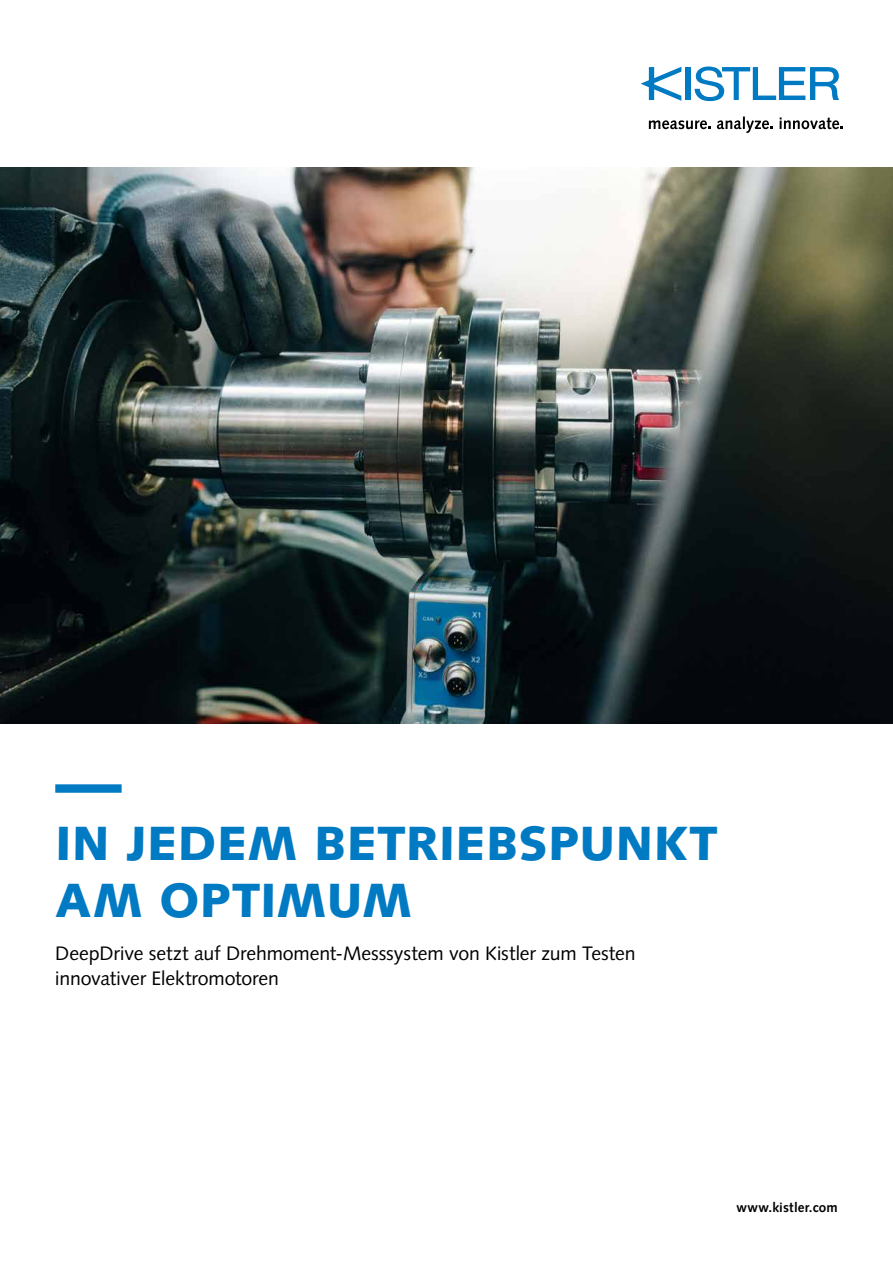
<style>
.page{position:relative;width:893px;height:1263px;background:#fff}
.page>*{position:absolute;margin:0;border:0;box-sizing:border-box;transform-origin:0 0}
.t1{font:900 48px/57.6px "Syntax LT Std";letter-spacing:.01em;color:#007ac2}
.t2{font:19.5px/25.5px "Syntax LT Std";letter-spacing:-.005em;color:#000}
.t3{font:700 13.5px "Syntax LT Std";letter-spacing:.015em;color:#000}
</style>
<div class="page">
<img style="left:0;top:167px;width:893px;height:556px">
<div style="left:55px;top:784px;width:67px;height:9px;background:#007ac2"></div>
<div style="left:685px;top:67px;width:6px;height:33px;background:#007ac2"></div>
<svg style="left:695px;top:67px;width:144px;height:34px"></svg>
<svg style="left:641px;top:67px;width:40px;height:34px"></svg>
<svg style="left:649px;top:120px;width:62px;height:9px"></svg>
<svg style="left:717px;top:117px;width:56px;height:16px"></svg>
<svg style="left:780px;top:117px;width:63px;height:12px"></svg>
<h1 class="t1" style="left:55px;top:814px;width:664px">IN JEDEM BETRIEBSPUNKT<br>AM OPTIMUM</h1>
<p class="t2" style="left:55px;top:940px;width:582px">DeepDrive setzt auf Drehmoment-Messsystem von Kistler zum Testen innovativer Elektromotoren</p>
<p class="t3" style="left:736px;top:1199px;width:103px">www.kistler.com</p>
</div>
